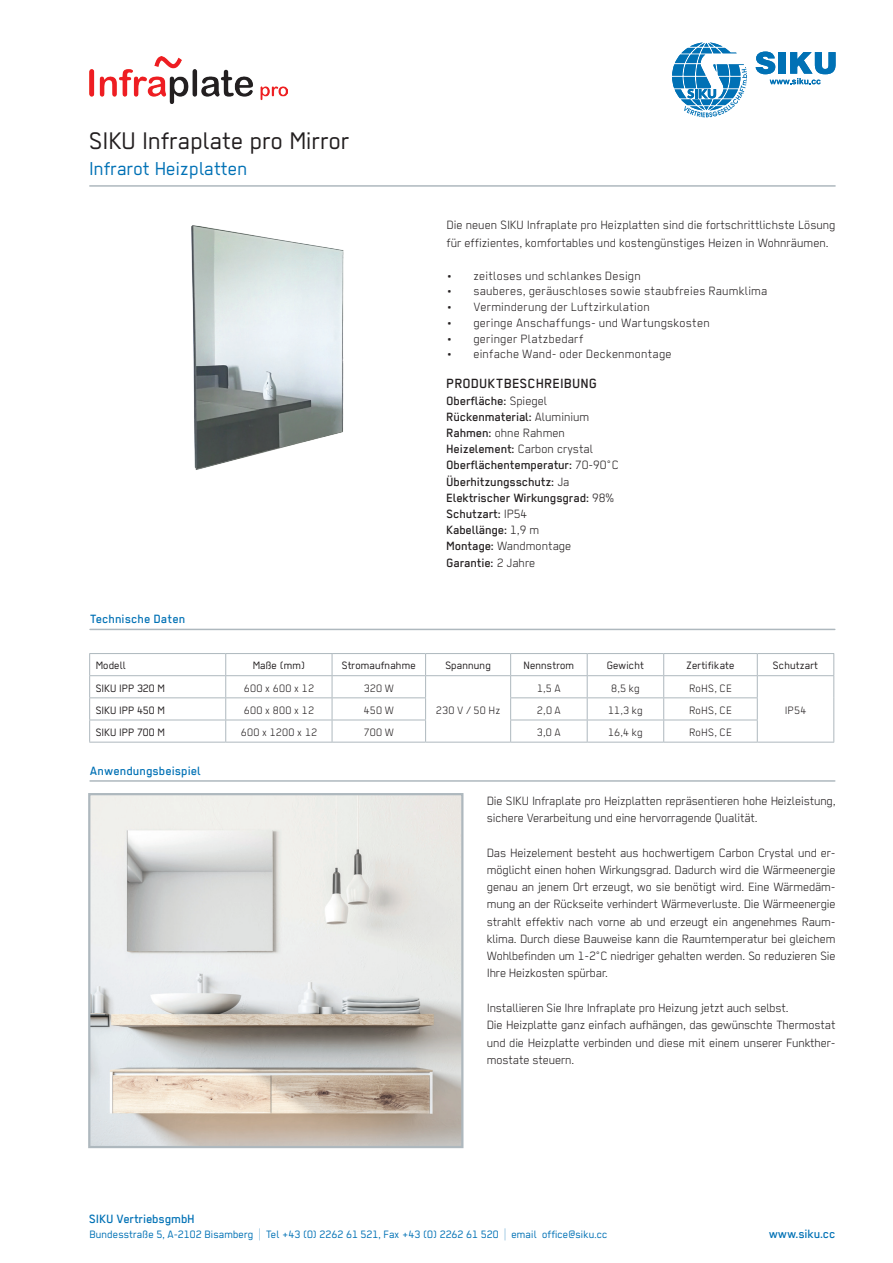
<style>
.page{position:relative;width:893px;height:1263px;background:#fff}
.page>*{position:absolute;margin:0;border:0;box-sizing:border-box;transform-origin:0 0}
.t1{font:27px "Regular";color:#231f20}
.t2{font:21px "Regular";color:#0071b5}
.t3{font:500 15px "Regular";letter-spacing:.01em;color:#231f20}
.t4{font:300 13.5px/17.2px "Regular";color:#231f20}
.t5{font:500 13.5px "Regular";color:#231f20}
.t6{font:500 13.5px "Regular";letter-spacing:.01em;color:#0071b5}
.t7{font:300 12px "Regular";letter-spacing:.025em;color:#231f20}
.t8{font:12px "Regular";color:#231f20}
.t9{font:12px "Regular";color:#0071b5}
.s1{font-weight:300}
.s2{font-weight:500}
</style>
<div class="page">
<hr style="left:89px;top:185px;width:747px;height:2px;background:#aeb8be">
<img style="left:191px;top:225px;width:153px;height:245px">
<hr style="left:89px;top:653px;width:137px;height:1px;background:#aeb8be">
<hr style="left:226px;top:653px;width:106px;height:1px;background:#aeb8be">
<hr style="left:332px;top:653px;width:94px;height:1px;background:#aeb8be">
<hr style="left:426px;top:653px;width:85px;height:1px;background:#aeb8be">
<hr style="left:511px;top:653px;width:76px;height:1px;background:#aeb8be">
<hr style="left:587px;top:653px;width:77px;height:1px;background:#aeb8be">
<hr style="left:664px;top:653px;width:93px;height:1px;background:#aeb8be">
<hr style="left:757px;top:653px;width:77px;height:1px;background:#aeb8be">
<hr style="left:89px;top:675px;width:137px;height:1px;background:#aeb8be">
<hr style="left:226px;top:675px;width:106px;height:1px;background:#aeb8be">
<hr style="left:332px;top:675px;width:94px;height:1px;background:#aeb8be">
<svg style="left:89px;top:654px;width:1px;height:88px"></svg>
<svg style="left:225px;top:654px;width:1px;height:88px"></svg>
<svg style="left:332px;top:654px;width:1px;height:88px"></svg>
<hr style="left:426px;top:675px;width:85px;height:1px;background:#aeb8be">
<svg style="left:425px;top:654px;width:1px;height:88px"></svg>
<hr style="left:426px;top:742px;width:85px;height:1px;background:#aeb8be">
<hr style="left:511px;top:675px;width:76px;height:1px;background:#aeb8be">
<hr style="left:587px;top:675px;width:77px;height:1px;background:#aeb8be">
<hr style="left:664px;top:675px;width:93px;height:1px;background:#aeb8be">
<svg style="left:510px;top:654px;width:1px;height:88px"></svg>
<svg style="left:587px;top:654px;width:1px;height:88px"></svg>
<svg style="left:663px;top:654px;width:1px;height:88px"></svg>
<hr style="left:757px;top:675px;width:77px;height:1px;background:#aeb8be">
<svg style="left:757px;top:654px;width:1px;height:88px"></svg>
<svg style="left:833px;top:654px;width:1px;height:88px"></svg>
<hr style="left:757px;top:742px;width:77px;height:1px;background:#aeb8be">
<hr style="left:89px;top:697px;width:137px;height:1px;background:#aeb8be">
<hr style="left:226px;top:697px;width:106px;height:1px;background:#aeb8be">
<hr style="left:332px;top:697px;width:94px;height:1px;background:#aeb8be">
<hr style="left:89px;top:720px;width:137px;height:1px;background:#aeb8be">
<hr style="left:226px;top:720px;width:106px;height:1px;background:#aeb8be">
<hr style="left:332px;top:720px;width:94px;height:1px;background:#aeb8be">
<hr style="left:89px;top:742px;width:137px;height:1px;background:#aeb8be">
<hr style="left:226px;top:742px;width:106px;height:1px;background:#aeb8be">
<hr style="left:332px;top:742px;width:94px;height:1px;background:#aeb8be">
<hr style="left:510px;top:697px;width:77px;height:1px;background:#aeb8be">
<hr style="left:587px;top:697px;width:77px;height:1px;background:#aeb8be">
<hr style="left:664px;top:697px;width:94px;height:1px;background:#aeb8be">
<hr style="left:510px;top:720px;width:77px;height:1px;background:#aeb8be">
<hr style="left:587px;top:720px;width:77px;height:1px;background:#aeb8be">
<hr style="left:664px;top:720px;width:94px;height:1px;background:#aeb8be">
<hr style="left:511px;top:742px;width:76px;height:1px;background:#aeb8be">
<hr style="left:587px;top:742px;width:77px;height:1px;background:#aeb8be">
<hr style="left:664px;top:742px;width:93px;height:1px;background:#aeb8be">
<img style="left:91px;top:796px;width:369px;height:349px">
<div style="left:88px;top:793px;width:375px;height:355px;border:2px solid #aeb8be"></div>
<hr style="left:90px;top:629px;width:745px;height:1px;background:#aeb8be">
<hr style="left:90px;top:780px;width:745px;height:2px;background:#aeb8be">
<img style="left:89px;top:57px;width:199px;height:46px">
<svg style="left:756px;top:52px;width:80px;height:32px"></svg>
<svg style="left:672px;top:43px;width:75px;height:74px"></svg>
<p class="t1" style="left:89px;top:126px;width:262px">SIKU Infraplate pro Mirror</p>
<p class="t2" style="left:89px;top:157px;width:160px">Infrarot Heizplatten</p>
<p class="t6" style="left:90px;top:612px;width:97px">Technische Daten</p>
<p class="t4" style="left:446px;top:217px;width:391px">Die neuen SIKU Infraplate pro Heizplatten sind die fortschrittlichste Lösung für effizientes, komfortables und kostengünstiges Heizen in Wohnräumen.</p>
<p class="t4" style="left:446px;top:267px;width:196px">• zeitloses und schlankes Design</p>
<p class="t4" style="left:446px;top:283px;width:322px">• sauberes, geräuschloses sowie staubfreies Raumklima</p>
<p class="t4" style="left:446px;top:298px;width:205px">• Verminderung der Luftzirkulation</p>
<p class="t4" style="left:446px;top:314px;width:265px">• geringe Anschaffungs- und Wartungskosten</p>
<p class="t4" style="left:446px;top:330px;width:138px">• geringer Platzbedarf</p>
<p class="t4" style="left:446px;top:346px;width:227px">• einfache Wand- oder Deckenmontage</p>
<p class="t3" style="left:446px;top:376px;width:152px">PRODUKTBESCHREIBUNG</p>
<p class="t5" style="left:446px;top:393px;width:102px">Oberfläche: <span class="s1">Spiegel</span></p>
<p class="t5" style="left:446px;top:409px;width:144px">Rückenmaterial: <span class="s1">Aluminium</span></p>
<p class="t4" style="left:446px;top:424px;width:120px"><span class="s2">Rahmen:</span> ohne Rahmen</p>
<p class="t4" style="left:446px;top:440px;width:148px"><span class="s2">Heizelement:</span> Carbon crystal</p>
<p class="t5" style="left:446px;top:458px;width:174px">Oberflächentemperatur: <span class="s1">70-90°C</span></p>
<p class="t5" style="left:446px;top:474px;width:125px">Überhitzungsschutz: <span class="s1">Ja</span></p>
<p class="t5" style="left:446px;top:490px;width:169px">Elektrischer Wirkungsgrad: <span class="s1">98%</span></p>
<p class="t5" style="left:446px;top:506px;width:82px">Schutzart: <span class="s1">IP54</span></p>
<p class="t5" style="left:446px;top:523px;width:94px">Kabellänge: <span class="s1">1,9 m</span></p>
<p class="t4" style="left:446px;top:538px;width:126px"><span class="s2">Montage:</span> Wandmontage</p>
<p class="t5" style="left:446px;top:555px;width:90px">Garantie: <span class="s1">2 Jahre</span></p>
<p class="t8" style="left:96px;top:659px;width:32px">Modell</p>
<p class="t8" style="left:253px;top:659px;width:54px">Maße (mm)</p>
<p class="t8" style="left:342px;top:659px;width:76px">Stromaufnahme</p>
<p class="t8" style="left:445px;top:659px;width:47px">Spannung</p>
<p class="t8" style="left:523px;top:659px;width:52px">Nennstrom</p>
<p class="t8" style="left:607px;top:659px;width:39px">Gewicht</p>
<p class="t8" style="left:686px;top:659px;width:50px">Zertifikate</p>
<p class="t8" style="left:773px;top:659px;width:47px">Schutzart</p>
<p class="t8" style="left:96px;top:681px;width:71px">SIKU IPP 320 M</p>
<p class="t7" style="left:244px;top:682px;width:72px">600 x 600 x 12</p>
<p class="t7" style="left:364px;top:682px;width:32px">320 W</p>
<p class="t7" style="left:436px;top:704px;width:66px">230 V / 50 Hz</p>
<p class="t7" style="left:537px;top:682px;width:25px">1,5 A</p>
<p class="t7" style="left:611px;top:682px;width:30px">8,5 kg</p>
<p class="t7" style="left:689px;top:682px;width:44px">RoHS, CE</p>
<p class="t8" style="left:96px;top:703px;width:71px">SIKU IPP 450 M</p>
<p class="t7" style="left:244px;top:704px;width:72px">600 x 800 x 12</p>
<p class="t7" style="left:364px;top:704px;width:32px">450 W</p>
<p class="t7" style="left:537px;top:704px;width:25px">2,0 A</p>
<p class="t7" style="left:608px;top:704px;width:36px">11,3 kg</p>
<p class="t7" style="left:689px;top:704px;width:44px">RoHS, CE</p>
<p class="t7" style="left:785px;top:704px;width:23px">IP54</p>
<p class="t8" style="left:96px;top:726px;width:71px">SIKU IPP 700 M</p>
<p class="t7" style="left:241px;top:726px;width:78px">600 x 1200 x 12</p>
<p class="t7" style="left:364px;top:726px;width:32px">700 W</p>
<p class="t7" style="left:537px;top:726px;width:25px">3,0 A</p>
<p class="t7" style="left:608px;top:726px;width:36px">16,4 kg</p>
<p class="t7" style="left:689px;top:726px;width:44px">RoHS, CE</p>
<p class="t6" style="left:90px;top:763px;width:112px">Anwendungsbeispiel</p>
<p class="t4" style="left:487px;top:792px;width:350px">Die SIKU Infraplate pro Heizplatten repräsentieren hohe Heizleistung, sichere Verarbeitung und eine hervorragende Qualität.</p>
<p class="t4" style="left:487px;top:844px;width:350px;text-align:justify">Das Heizelement besteht aus hochwertigem Carbon Crystal und er&shy;möglicht einen hohen Wirkungsgrad. Dadurch wird die Wärmeenergie genau an jenem Ort erzeugt, wo sie benötigt wird. Eine Wärmedäm&shy;mung an der Rückseite verhindert Wärmeverluste. Die Wärmeenergie strahlt effektiv nach vorne ab und erzeugt ein angenehmes Raum&shy;klima. Durch diese Bauweise kann die Raumtemperatur bei gleichem Wohlbefinden um 1-2°C niedriger gehalten werden. So reduzieren Sie Ihre Heizkosten spürbar.</p>
<p class="t4" style="left:487px;top:999px;width:303px">Installieren Sie Ihre Infraplate pro Heizung jetzt auch selbst.</p>
<p class="t4" style="left:487px;top:1016px;width:350px;text-align:justify">Die Heizplatte ganz einfach aufhängen, das gewünschte Thermostat und die Heizplatte verbinden und diese mit einem unserer Funkther&shy;mostate steuern.</p>
<p class="t6" style="left:89px;top:1211px;width:107px">SIKU VertriebsgmbH</p>
<p class="t9" style="left:89px;top:1227px;width:520px">Bundesstraße 5, A-2102 Bisamberg | Tel +43 (0) 2262 61 521, Fax +43 (0) 2262 61 520 | email office@siku.cc</p>
<p class="t6" style="left:769px;top:1226px;width:68px">www.siku.cc</p>
</div>
